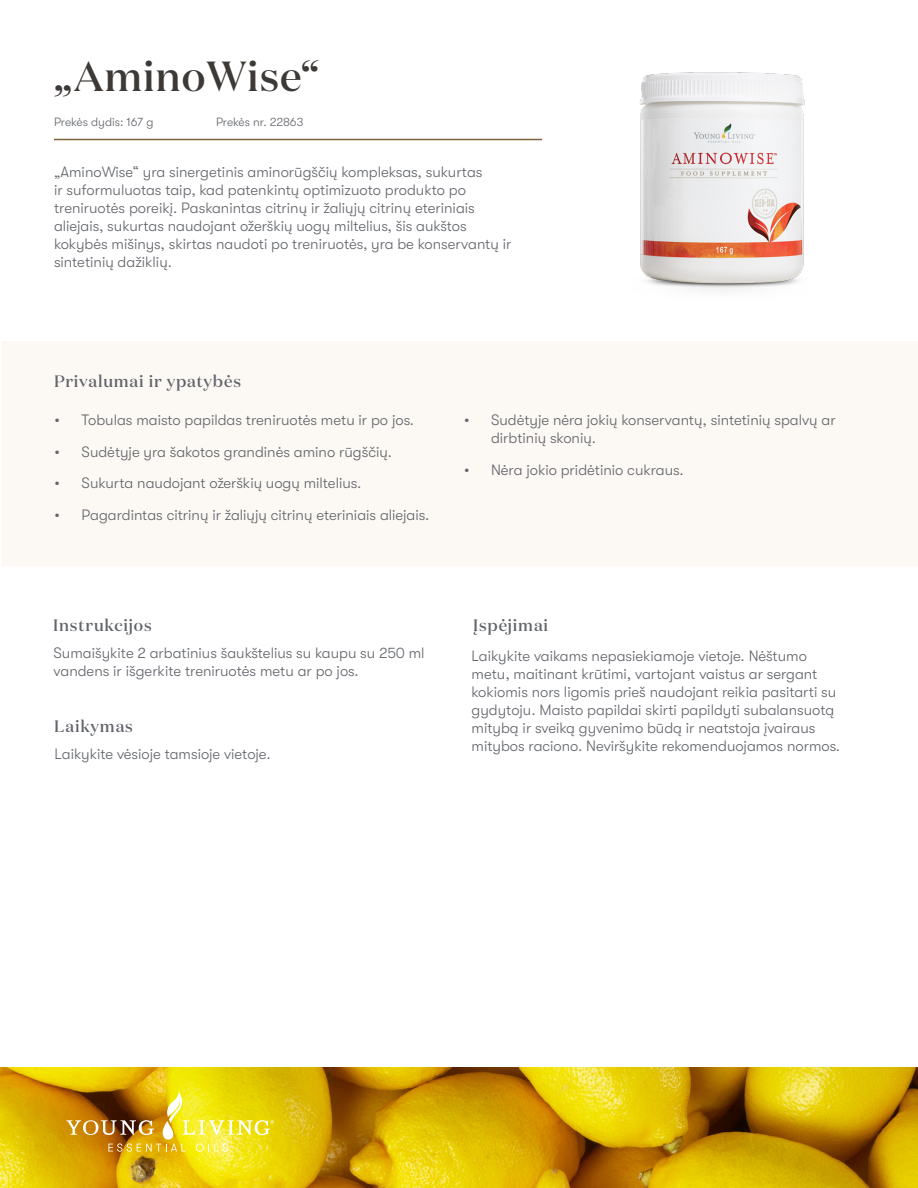
<style>
.page{position:relative;width:918px;height:1188px;background:#fff}
.page>*{position:absolute;margin:0;border:0;box-sizing:border-box;transform-origin:0 0}
.t1{font:500 42px "Domaine Display";letter-spacing:.02em;color:#3d3936}
.t2{font:500 16.5px "Domaine Display";letter-spacing:.05em;color:#61646a}
.t3{font:300 15px/18px "GT Walsheim Pro";color:#61646a}
.t4{font:300 12px "GT Walsheim Pro";color:#61646a}
</style>
<div class="page">
<img style="left:0;top:1067px;width:918px;height:121px">
<div style="left:2px;top:341px;width:916px;height:225px;background:#fcf8f4"></div>
<svg style="left:66px;top:1092px;width:208px;height:60px;background:#d1ae24"></svg>
<hr style="left:54px;top:139px;width:488px;height:1px;background:#80623b">
<img style="left:639px;top:72px;width:166px;height:219px">
<h1 class="t1" style="left:54px;top:49px;width:267px">„AminoWise“</h1>
<p class="t4" style="left:54px;top:115px;width:101px">Prekės dydis: 167 g</p>
<p class="t4" style="left:216px;top:115px;width:89px">Prekės nr. 22863</p>
<p class="t3" style="left:54px;top:163px;width:459px">„AminoWise“ yra sinergetinis aminorūgščių kompleksas, sukurtas<br>ir suformuluotas taip, kad patenkintų optimizuoto produkto po treniruotės poreikį. Paskanintas citrinų ir žaliųjų citrinų eteriniais aliejais, sukurtas naudojant ožerškių uogų miltelius, šis aukštos kokybės mišinys, skirtas naudoti po treniruotės, yra be konservantų ir sintetinių dažiklių.</p>
<p class="t2" style="left:54px;top:371px;width:188px">Privalumai ir ypatybės</p>
<p class="t3" style="left:55px;top:411px;width:361px">• Tobulas maisto papildas treniruotės metu ir po jos.</p>
<p class="t3" style="left:55px;top:443px;width:339px">• Sudėtyje yra šakotos grandinės amino rūgščių.</p>
<p class="t3" style="left:55px;top:474px;width:308px">• Sukurta naudojant ožerškių uogų miltelius.</p>
<p class="t3" style="left:55px;top:506px;width:376px">• Pagardintas citrinų ir žaliųjų citrinų eteriniais aliejais.</p>
<p class="t3" style="left:491px;top:411px;width:346px;text-indent:-27px">• Sudėtyje nėra jokių konservantų, sintetinių spalvų ar dirbtinių skonių.</p>
<p class="t3" style="left:464px;top:461px;width:221px">• Nėra jokio pridėtinio cukraus.</p>
<p class="t2" style="left:53px;top:615px;width:100px">Instrukcijos</p>
<p class="t2" style="left:473px;top:615px;width:77px">Įspėjimai</p>
<p class="t3" style="left:54px;top:644px;width:373px">Sumaišykite 2 arbatinius šaukštelius su kaupu su 250 ml vandens ir išgerkite treniruotės metu ar po jos.</p>
<p class="t3" style="left:472px;top:647px;width:370px">Laikykite vaikams nepasiekiamoje vietoje. Nėštumo metu, maitinant krūtimi, vartojant vaistus ar sergant kokiomis nors ligomis prieš naudojant reikia pasitarti su gydytoju. Maisto papildai skirti papildyti subalansuotą mitybą ir sveiką gyvenimo būdą ir neatstoja įvairaus mitybos raciono. Neviršykite rekomenduojamos normos.</p>
<p class="t2" style="left:54px;top:716px;width:80px">Laikymas</p>
<p class="t3" style="left:55px;top:745px;width:218px">Laikykite vėsioje tamsioje vietoje.</p>
</div>
